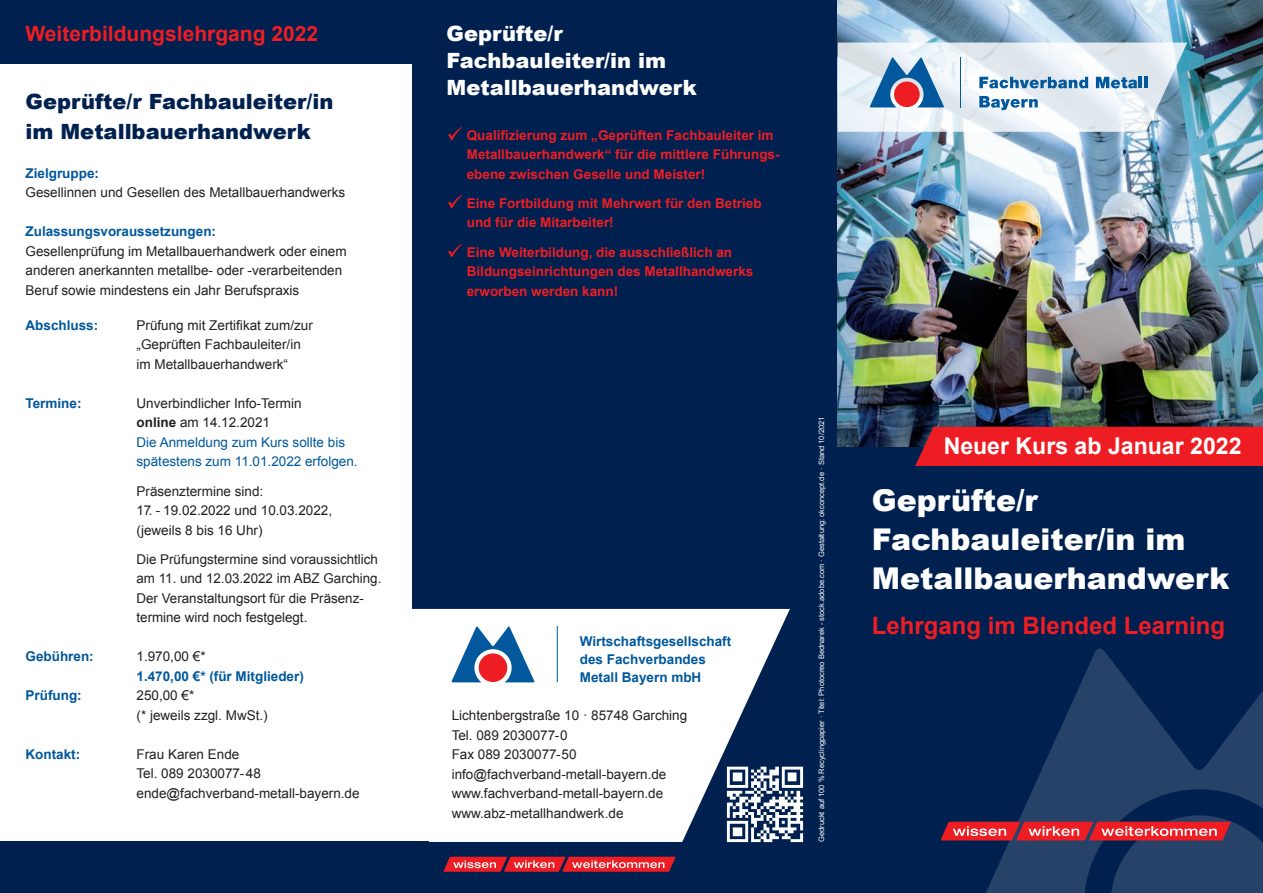
<style>
.page{position:relative;width:1263px;height:893px;background:#fff}
.page>*{position:absolute;margin:0;border:0;box-sizing:border-box;transform-origin:0 0}
.t1{font:900 30px/39px "Arial";color:#fff}
.t2{font:700 24px "Arial";color:#ee1d23}
.t3{font:700 23.1px "Arial";color:#fff}
.t4{font:900 21px/30px "Arial";color:#00214f}
.t5{font:900 21px/27px "Arial";color:#fff}
.t6{font:700 21px "Arial";color:#ee1d23}
.t7{font:13.5px/19.5px "Arial";color:#231f20}
.t8{font:700 13.5px/19.5px "Arial";color:#ee1d23}
.t9{font:700 13.5px/18px "Arial";color:#01589c}
.t10{font:13.5px/19.5px "Arial";color:#01589c}
.t11{font:7.5px "Arial";color:#fff}
.s1{color:#231f20}
.s2{font-weight:700;color:#231f20}
</style>
<div class="page">
<div style="left:412px;top:0;width:851px;height:893px;background:#00214f"></div>
<svg style="left:1021px;top:648px;width:242px;height:167px"></svg>
<svg style="left:0;top:609px;width:790px;height:233px"></svg>
<img style="left:838px;top:0;width:425px;height:446px">
<img style="left:725px;top:764px;width:79px;height:79px">
<svg style="left:941px;top:815px;width:322px;height:78px"></svg>
<svg style="left:452px;top:626px;width:82px;height:56px;background:#84adce"></svg>
<div style="left:479px;top:653px;width:28px;height:29px;background:#ee1d23;border-radius:50%"></div>
<hr style="left:557px;top:626px;width:1px;height:56px;background:#01589c">
<svg style="left:837px;top:43px;width:350px;height:89px;background:#ccd9e5"></svg>
<div style="left:0;top:0;width:417px;height:64px;background:#00214f"></div>
<div style="left:0;top:842px;width:428px;height:51px;background:#00214f"></div>
<svg style="left:444px;top:857px;width:232px;height:15px;background:#df3d45"></svg>
<div style="left:915px;top:427px;width:348px;height:39px;background:#ee1d23"></div>
<h3 class="t6" style="left:26px;top:19px;width:294px">Weiterbildungslehrgang 2022</h3>
<h3 class="t5" style="left:446px;top:19px;width:252px">Geprüfte/r<br>Fachbauleiter/in im<br>Metallbauerhandwerk</h3>
<p class="t8" style="left:467px;top:125px;width:314px;text-indent:-20px">✓ Qualifizierung zum „Geprüften Fachbauleiter im<br>Metallbauerhandwerk“ für die mittlere Führungs&shy;ebene zwischen Geselle und Meister!</p>
<p class="t8" style="left:467px;top:194px;width:296px;text-indent:-20px">✓ Eine Fortbildung mit Mehrwert für den Betrieb und für die Mitarbeiter!</p>
<p class="t8" style="left:467px;top:242px;width:288px;text-indent:-20px">✓ Eine Weiterbildung, die ausschließlich an<br>Bildungseinrichtungen des Metallhandwerks erworben werden kann!</p>
<h3 class="t4" style="left:26px;top:85px;width:309px">Geprüfte/r Fachbauleiter/in im Metallbauerhandwerk</h3>
<p class="t9" style="left:26px;top:164px;width:75px">Zielgruppe:</p>
<p class="t7" style="left:26px;top:183px;width:321px">Gesellinnen und Gesellen des Metallbauerhandwerks</p>
<p class="t9" style="left:26px;top:223px;width:192px">Zulassungsvoraussetzungen:</p>
<p class="t7" style="left:26px;top:241px;width:323px">Gesellenprüfung im Metallbauerhandwerk oder einem anderen anerkannten metallbe- oder -verarbeitenden<br>Beruf sowie mindestens ein Jahr Berufspraxis</p>
<p class="t9" style="left:26px;top:316px;width:74px">Abschluss:</p>
<p class="t7" style="left:137px;top:315px;width:178px">Prüfung mit Zertifikat zum/zur „Geprüften Fachbauleiter/in im Metallbauerhandwerk“</p>
<p class="t9" style="left:26px;top:394px;width:58px">Termine:</p>
<p class="t10" style="left:137px;top:393px;width:223px"><span class="s1">Unverbindlicher Info-Termin<br></span><span class="s2">online</span> <span class="s1">am 14.12.2021<br></span>Die Anmeldung zum Kurs sollte bis spätestens zum 11.01.2022 erfolgen.</p>
<p class="t7" style="left:137px;top:481px;width:128px">Präsenztermine sind:</p>
<p class="t7" style="left:136px;top:501px;width:197px">17. - 19.02.2022 und 10.03.2022, (jeweils 8 bis 16 Uhr)</p>
<p class="t7" style="left:137px;top:549px;width:246px">Die Prüfungstermine sind voraussichtlich am 11. und 12.03.2022 im ABZ Garching.<br>Der Veranstaltungsort für die Präsenz&shy;termine wird noch festgelegt.</p>
<p class="t9" style="left:26px;top:648px;width:70px">Gebühren:</p>
<p class="t7" style="left:137px;top:647px;width:71px">1.970,00 €*</p>
<p class="t9" style="left:137px;top:667px;width:169px">1.470,00 €* (für Mitglieder)</p>
<p class="t9" style="left:26px;top:687px;width:58px">Prüfung:</p>
<p class="t7" style="left:137px;top:686px;width:133px">250,00 €*<br>(* jeweils zzgl. MwSt.)</p>
<p class="t9" style="left:26px;top:745px;width:56px">Kontakt:</p>
<p class="t7" style="left:137px;top:744px;width:225px">Frau Karen Ende<br>Tel. 089 2030077-48 ende@fachverband-metall-bayern.de</p>
<p class="t9" style="left:580px;top:633px;width:153px">Wirtschaftsgesellschaft des Fachverbandes<br>Metall Bayern mbH</p>
<p class="t7" style="left:452px;top:706px;width:237px">Lichtenbergstraße 10 · 85748 Garching<br>Tel. 089 2030077-0<br>Fax 089 2030077-50 info@fachverband-metall-bayern.de www.fachverband-metall-bayern.de www.abz-metallhandwerk.de</p>
<p class="t11" style="left:816px;top:842px;width:427px;rotate:-90deg">Gedruckt auf 100 % Recyclingpapier · Titel: Photocreo Bednarek - stock.adobe.com · Gestaltung: okconcept.de · Stand 10/2021</p>
<h3 class="t3" style="left:944px;top:430px;width:299px">Neuer Kurs ab Januar 2022</h3>
<h1 class="t1" style="left:872px;top:479px;width:359px">Geprüfte/r<br>Fachbauleiter/in im<br>Metallbauerhandwerk</h1>
<h2 class="t2" style="left:872px;top:609px;width:355px">Lehrgang im Blended Learning</h2>
</div>
